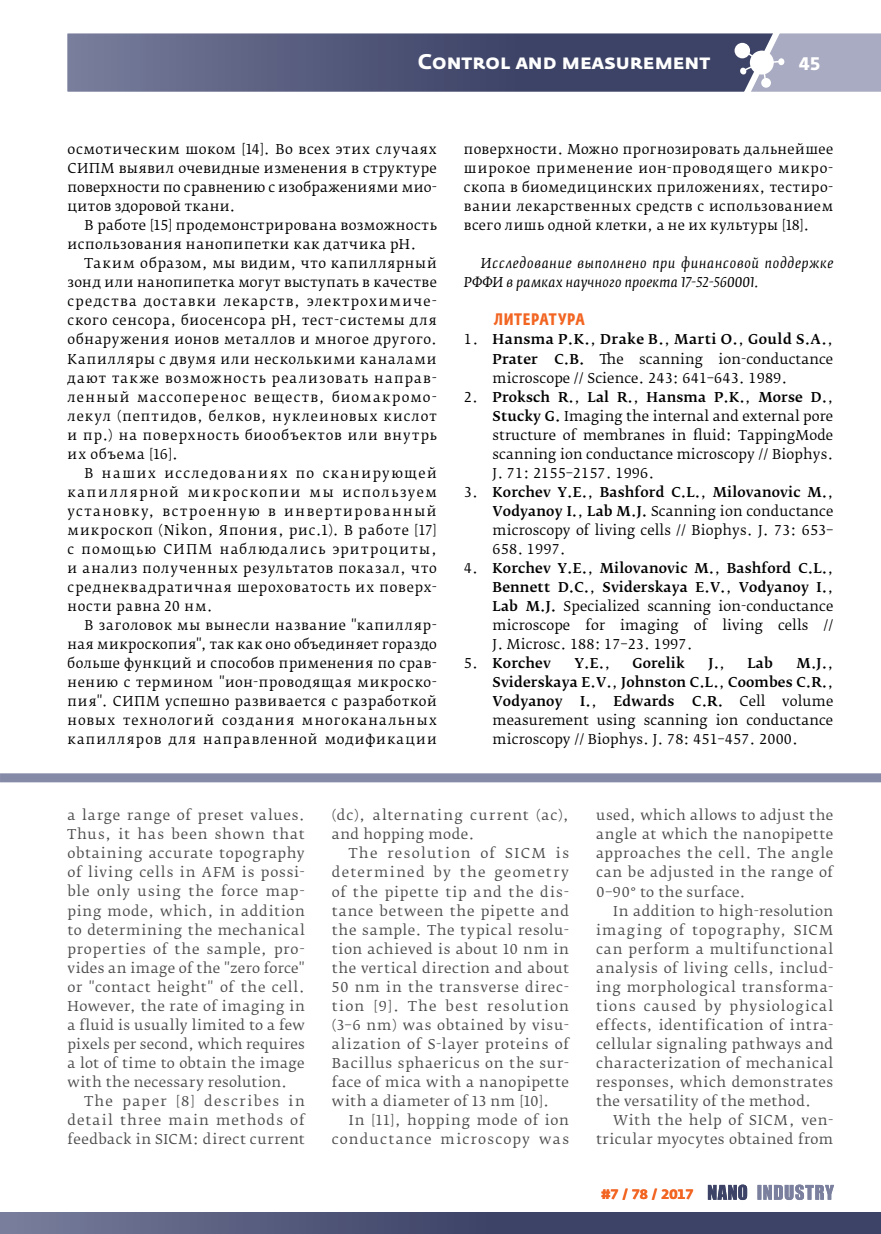
<style>
.page{position:relative;width:881px;height:1234px;background:#fff}
.page>*{position:absolute;margin:0;border:0;box-sizing:border-box;transform-origin:0 0}
.t1{font:700 21px "Fedra Sans Pro";color:#fff}
.t2{font:700 18px "Fedra Sans Alt Pro";color:#fff}
.t3{font:700 16.5px "Fedra Sans Cond Pro";letter-spacing:.04em;color:#f26522}
.t4{font:13.5px/19px "Fedra Serif B Pro";letter-spacing:.015em;color:#000;text-align:justify}
.t5{font:13.5px/19px "Fedra Serif B Pro";letter-spacing:.045em;color:#4d4d4f;text-align:justify}
.t6{font:500 13.5px/19px "Fedra Serif B Pro";letter-spacing:.01em;color:#000;text-align:justify}
.t7{font:italic 13.5px/19px "Fedra Serif B Pro";letter-spacing:.055em;color:#000}
.t8{font:13.5px/19px "Fedra Serif B Pro";letter-spacing:.035em;color:#000}
.t9{font:13.5px/19px "Fedra Serif B Pro";letter-spacing:.08em;color:#4d4d4f;text-align:right}
.t10{font:13.5px/19px "Fedra Serif B Pro";letter-spacing:.075em;color:#4d4d4f}
.t11{font:700 13.5px "Fedra Sans Alt Pro";color:#f26522}
.s1{font-weight:500}
.s2{font-weight:400}
</style>
<div class="page">
<div style="left:0;top:773px;width:880px;height:9px;background:#858aa6"></div>
<svg style="left:68px;top:33px;width:812px;height:59px;background:#616685"></svg>
<div style="left:2px;top:1211px;width:878px;height:22px;background:linear-gradient(to right,#6c7191,#2e3559)"></div>
<hr style="left:0;top:1211px;width:2px;height:22px;background:#797e9c">
<svg style="left:757px;top:1184px;width:76px;height:15px"></svg>
<svg style="left:707px;top:1184px;width:39px;height:15px"></svg>
<h1 class="t1" style="left:417px;top:49px;width:294px">Control and measurement</h1>
<h2 class="t2" style="left:798px;top:52px;width:23px">45</h2>
<p class="t4" style="left:67px;top:140px;width:371px">осмотическим шоком [14]. Во всех этих случаях СИПМ выявил очевидные изменения в структуре поверхности по сравнению с изображениями мио&shy;цитов здоровой ткани.</p>
<p class="t8" style="left:67px;top:216px;width:370px;text-indent:17px">В работе [15] продемонстрирована возможность использования нанопипетки как датчика pH.</p>
<p class="t4" style="left:68px;top:254px;width:370px;text-indent:17px">Таким образом, мы видим, что капиллярный зонд или нанопипетка могут выступать в качестве средства доставки лекарств, электрохимиче&shy;ского сенсора, биосенсора pH, тест-системы для обнаружения ионов металлов и многое другого.<br>Капилляры с двумя или несколькими каналами дают также возможность реализовать направ&shy;ленный массоперенос веществ, биомакромо&shy;лекул (пептидов, белков, нуклеиновых кислот и пр.) на поверхность биообъектов или внутрь их объема [16].</p>
<p class="t4" style="left:68px;top:463px;width:371px;text-indent:17px">В наших исследованиях по сканирующей капиллярной микроскопии мы используем установку, встроенную в инвертированный микроскоп (Nikon, Япония, рис.1). В работе [17] с помощью СИПМ наблюдались эритроциты, и анализ полученных результатов показал, что среднеквадратичная шероховатость их поверх&shy;ности равна 20 нм.</p>
<p class="t4" style="left:68px;top:615px;width:370px;text-indent:17px">В заголовок мы вынесли название "капилляр&shy;ная микроскопия", так как оно объединяет гораздо больше функций и способов применения по срав&shy;нению с термином "ион-проводящая микроско&shy;пия". СИПМ успешно развивается с разработкой новых технологий создания многоканальных капилляров для направленной модификации</p>
<p class="t4" style="left:464px;top:140px;width:370px">поверхности. Можно прогнозировать дальнейшее широкое применение ион-проводящего микро&shy;скопа в биомедицинских приложениях, тестиро&shy;вании лекарственных средств с использованием всего лишь одной клетки, а не их культуры [18].</p>
<p class="t7" style="left:463px;top:254px;width:370px;text-indent:17px">Исследование выполнено при финансовой поддержке<br>РФФИ в рамках научного проекта 17-52-560001.</p>
<p class="t3" style="left:493px;top:309px;width:92px">Литература</p>
<p class="t4" style="left:492px;top:330px;width:342px;text-indent:-29px">1. <span class="s1">Hansma P.K.</span>, <span class="s1">Drake B.</span>, <span class="s1">Marti O.</span>, <span class="s1">Gould S.A.</span>, <span class="s1">Prater C.B.</span> The scanning ion-conductance microscope // Science. 243: 641–643. 1989.</p>
<p class="t4" style="left:492px;top:387px;width:342px;text-indent:-29px">2. <span class="s1">Proksch R.</span>, <span class="s1">Lal R.</span>, <span class="s1">Hansma P.K.</span>, <span class="s1">Morse D.</span>, <span class="s1">Stucky G.</span> Imaging the internal and external pore structure of membranes in fluid: TappingMode scanning ion conductance microscopy // Biophys.<br>J. 71: 2155–2157. 1996.</p>
<p class="t4" style="left:492px;top:482px;width:342px;text-indent:-29px">3. <span class="s1">Korchev Y.E.</span>, <span class="s1">Bashford C.L.</span>, <span class="s1">Milovanovic M.</span>, <span class="s1">Vodyanoy I.</span>, <span class="s1">Lab M.J.</span> Scanning ion conductance microscopy of living cells // Biophys. J. 73: 653– 658. 1997.</p>
<p class="t4" style="left:492px;top:558px;width:342px;text-indent:-29px">4. <span class="s1">Korchev Y.E.</span>, <span class="s1">Milovanovic M.</span>, <span class="s1">Bashford C.L.</span>, <span class="s1">Bennett D.C.</span>, <span class="s1">Sviderskaya E.V.</span>, <span class="s1">Vodyanoy I.</span>, <span class="s1">Lab M.J.</span> Specialized scanning ion-conductance microscope for imaging of living cells // J. Microsc. 188: 17–23. 1997.</p>
<p class="t6" style="left:464px;top:653px;width:88px"><span class="s2">5.</span> Korchev</p>
<p class="t6" style="left:574px;top:653px;width:37px">Y.E.<span class="s2">,</span></p>
<p class="t6" style="left:632px;top:653px;width:54px">Gorelik</p>
<p class="t6" style="left:708px;top:653px;width:18px">J.<span class="s2">,</span></p>
<p class="t6" style="left:747px;top:653px;width:27px">Lab</p>
<p class="t6" style="left:492px;top:653px;width:342px;text-indent:304px">M.J.<span class="s2">, </span>Sviderskaya E.V.<span class="s2">,</span> Johnston C.L.<span class="s2">,</span> Coombes C.R.<span class="s2">, </span>Vodyanoy</p>
<p class="t4" style="left:492px;top:691px;width:342px;text-indent:199px"><span class="s1">C.R.</span> Cell volume measurement using scanning ion conductance microscopy // Biophys. J. 78: 451–457. 2000.</p>
<p class="t6" style="left:580px;top:691px;width:96px">I.<span class="s2">,</span> Edwards</p>
<p class="t5" style="left:68px;top:805px;width:239px">a large range of preset values.<br>Thus, it has been shown that obtaining accurate topography of living cells in AFM is possi&shy;ble only using the force map&shy;ping mode, which, in addition to determining the mechanical properties of the sample, pro&shy;vides an image of the "zero force" or "contact height" of the cell.<br>However, the rate of imaging in a fluid is usually limited to a few pixels per second, which requires a lot of time to obtain the image with the necessary resolution.</p>
<p class="t5" style="left:68px;top:1091px;width:238px;text-indent:17px">The paper [8] describes in detail three main methods of feedback in SICM: direct current</p>
<p class="t10" style="left:331px;top:805px;width:238px">(dc), alternating current (ac), and hopping mode.</p>
<p class="t5" style="left:331px;top:844px;width:239px;text-indent:17px">The resolution of SICM is determined by the geometry of the pipette tip and the dis&shy;tance between the pipette and the sample. The typical resolu&shy;tion achieved is about 10 nm in the vertical direction and about 50 nm in the transverse direc&shy;tion [9]. The best resolution (3–6 nm) was obtained by visu&shy;alization of S-layer proteins of Bacillus sphaericus on the sur&shy;face of mica with a nanopipette with a diameter of 13 nm [10].</p>
<p class="t9" style="left:331px;top:1110px;width:238px">In [11], hopping mode of ion conductance microscopy was</p>
<p class="t5" style="left:595px;top:806px;width:239px">used, which allows to adjust the angle at which the nanopipette approaches the cell. The angle can be adjusted in the range of 0–90° to the surface.</p>
<p class="t5" style="left:595px;top:901px;width:239px;text-indent:17px">In addition to high-resolution imaging of topography, SICM can perform a multifunctional analysis of living cells, includ&shy;ing morphological transforma&shy;tions caused by physiological effects, identification of intra&shy;cellular signaling pathways and characterization of mechanical responses, which demonstrates the versatility of the method.</p>
<p class="t5" style="left:595px;top:1110px;width:238px;text-align:right">With the help of SICM, ven&shy;tricular myocytes obtained from</p>
<p class="t11" style="left:601px;top:1185px;width:94px">#7 / 78 / 2017</p>
</div>
